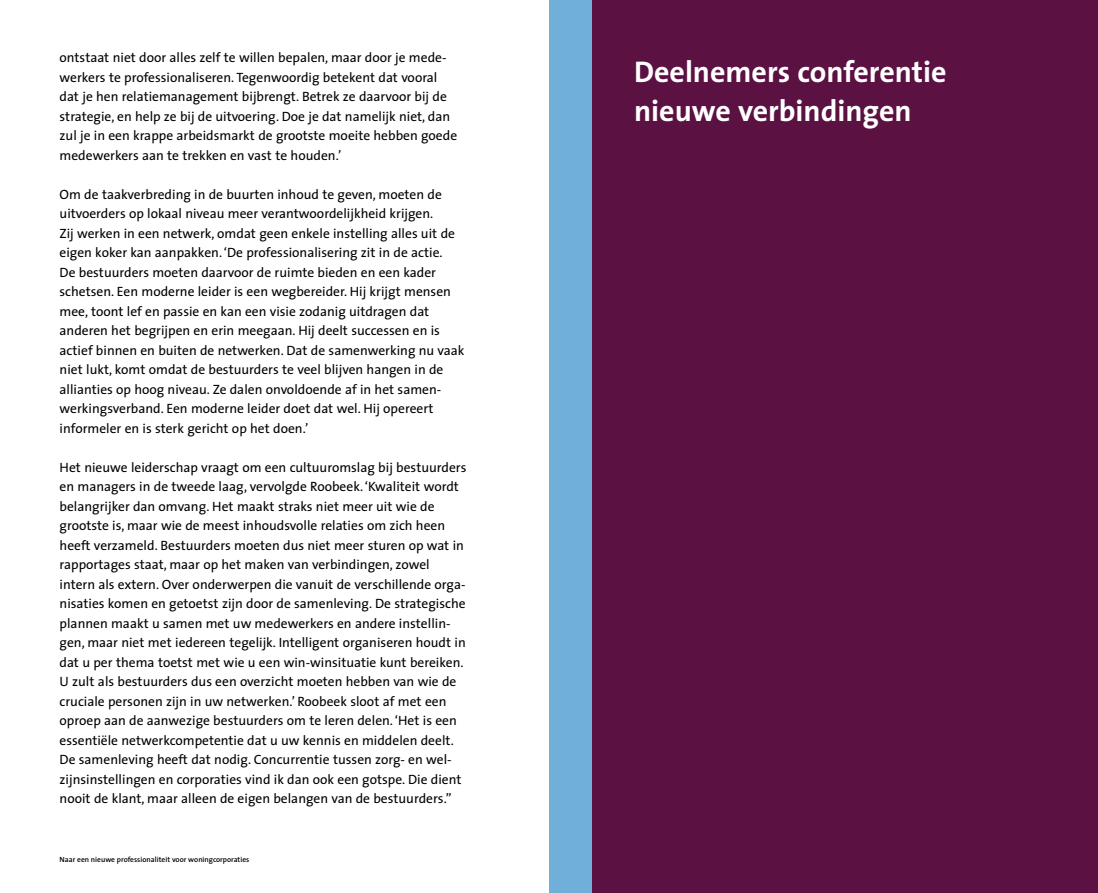
<style>
.page{position:relative;width:1098px;height:893px;background:#fff}
.page>*{position:absolute;margin:0;border:0;box-sizing:border-box;transform-origin:0 0}
.t1{font:700 30px/39px "The Sans";color:#fff}
.t2{font:13.5px/19.5px "The Sans";color:#000}
.t3{font:600 7.5px "The Sans";color:#000}
</style>
<div class="page">
<div style="left:549px;top:0;width:548px;height:893px;background:#5b1141"></div>
<div style="left:549px;top:0;width:42px;height:893px;background:#70afd7"></div>
<p class="t2" style="left:60px;top:47px;width:399px">ontstaat niet door alles zelf te willen bepalen, maar door je mede&shy;werkers te professionaliseren. Tegenwoordig betekent dat vooral dat je hen relatiemanagement bijbrengt. Betrek ze daarvoor bij de strategie, en help ze bij de uitvoering. Doe je dat namelijk niet, dan zul je in een krappe arbeidsmarkt de grootste moeite hebben goede medewerkers aan te trekken en vast te houden.’</p>
<p class="t2" style="left:60px;top:184px;width:406px">Om de taakverbreding in de buurten inhoud te geven, moeten de uitvoerders op lokaal niveau meer verantwoordelijkheid krijgen.<br>Zij werken in een netwerk, omdat geen enkele instelling alles uit de eigen koker kan aanpakken. ‘De professionalisering zit in de actie.<br>De bestuurders moeten daarvoor de ruimte bieden en een kader schetsen. Een moderne leider is een wegbereider. Hij krijgt mensen mee, toont lef en passie en kan een visie zodanig uitdragen dat anderen het begrijpen en erin meegaan. Hij deelt successen en is actief binnen en buiten de netwerken. Dat de samenwerking nu vaak niet lukt, komt omdat de bestuurders te veel blijven hangen in de allianties op hoog niveau. Ze dalen onvoldoende af in het samen&shy;werkingsverband. Een moderne leider doet dat wel. Hij opereert informeler en is sterk gericht op het doen.’</p>
<p class="t2" style="left:60px;top:457px;width:408px">Het nieuwe leiderschap vraagt om een cultuuromslag bij bestuurders en managers in de tweede laag, vervolgde Roobeek. ‘Kwaliteit wordt belangrijker dan omvang. Het maakt straks niet meer uit wie de grootste is, maar wie de meest inhoudsvolle relaties om zich heen heeft verzameld. Bestuurders moeten dus niet meer sturen op wat in rapportages staat, maar op het maken van verbindingen, zowel intern als extern. Over onderwerpen die vanuit de verschillende orga&shy;nisaties komen en getoetst zijn door de samenleving. De strategische plannen maakt u samen met uw medewerkers en andere instellin&shy;gen, maar niet met iedereen tegelijk. Intelligent organiseren houdt in dat u per thema toetst met wie u een win-winsituatie kunt bereiken.<br>U zult als bestuurders dus een overzicht moeten hebben van wie de cruciale personen zijn in uw netwerken.’ Roobeek sloot af met een oproep aan de aanwezige bestuurders om te leren delen. ‘Het is een essentiële netwerkcompetentie dat u uw kennis en middelen deelt.<br>De samenleving heeft dat nodig. Concurrentie tussen zorg- en wel&shy;zijnsinstellingen en corporaties vind ik dan ook een gotspe. Die dient nooit de klant, maar alleen de eigen belangen van de bestuurders.”</p>
<p class="t3" style="left:60px;top:853px;width:191px">Naar een nieuwe professionaliteit voor woningcorporaties</p>
<h1 class="t1" style="left:634px;top:51px;width:314px">Deelnemers conferentie nieuwe verbindingen</h1>
</div>
